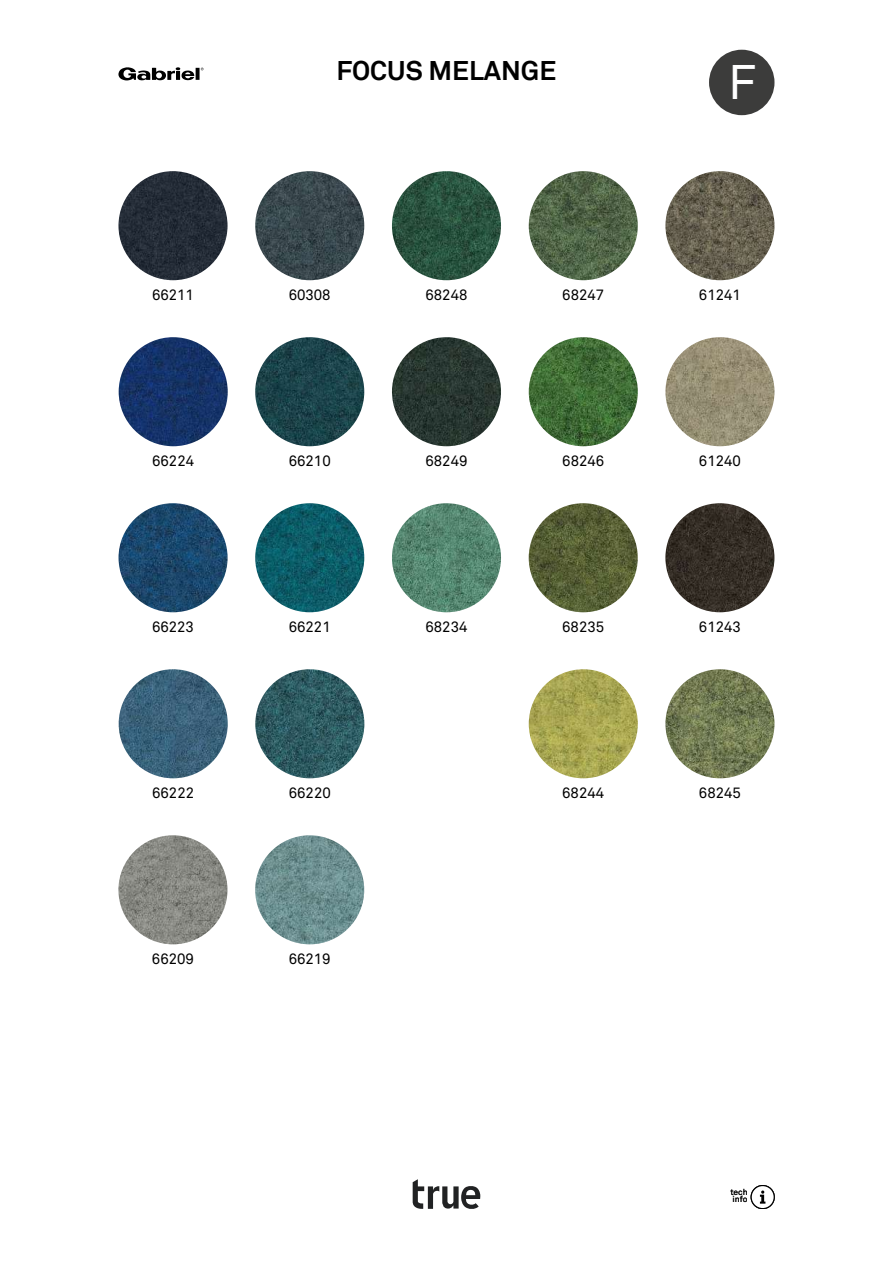
<style>
.page{position:relative;width:893px;height:1263px;background:#fff}
.page>*{position:absolute;margin:0;border:0;box-sizing:border-box;transform-origin:0 0}
.t1{font:48px "Akkurat Pro";color:#fff}
.t2{font:700 27px "Akkurat";color:#000}
.t3{font:15px "Akkurat Pro";color:#000}
.t4{font:8.55px/7.5px "Akkurat Pro";letter-spacing:-.005em;color:#000}
</style>
<div class="page">
<svg style="left:413px;top:1179px;width:67px;height:30px"></svg>
<img style="left:255px;top:835px;width:109px;height:109px;border-radius:55px">
<img style="left:118px;top:835px;width:109px;height:109px;border-radius:55px">
<div style="left:709px;top:50px;width:65px;height:65px;background:#3c3c3b;border-radius:50%"></div>
<svg style="left:118px;top:67px;width:86px;height:14px"></svg>
<img style="left:119px;top:669px;width:109px;height:109px;border-radius:55px">
<img style="left:392px;top:503px;width:109px;height:109px;border-radius:55px">
<img style="left:392px;top:337px;width:109px;height:109px;border-radius:55px">
<img style="left:529px;top:337px;width:109px;height:109px;border-radius:55px">
<img style="left:665px;top:337px;width:109px;height:109px;border-radius:55px">
<img style="left:255px;top:337px;width:109px;height:109px;border-radius:55px">
<img style="left:119px;top:337px;width:109px;height:109px;border-radius:55px">
<img style="left:392px;top:171px;width:109px;height:109px;border-radius:55px">
<img style="left:529px;top:171px;width:109px;height:109px;border-radius:55px">
<img style="left:665px;top:171px;width:109px;height:109px;border-radius:55px">
<img style="left:255px;top:171px;width:109px;height:109px;border-radius:55px">
<img style="left:118px;top:171px;width:110px;height:109px;border-radius:55px">
<img style="left:529px;top:503px;width:109px;height:109px;border-radius:55px">
<img style="left:665px;top:503px;width:109px;height:109px;border-radius:55px">
<img style="left:255px;top:503px;width:109px;height:109px;border-radius:55px">
<img style="left:529px;top:669px;width:109px;height:109px;border-radius:55px">
<img style="left:665px;top:669px;width:109px;height:109px;border-radius:55px">
<img style="left:255px;top:669px;width:109px;height:109px;border-radius:55px">
<img style="left:119px;top:503px;width:109px;height:109px;border-radius:55px">
<svg style="left:750px;top:1185px;width:25px;height:24px"></svg>
<h2 class="t2" style="left:337px;top:54px;width:221px">FOCUS MELANGE</h2>
<h1 class="t1" style="left:728px;top:54px;width:30px">F</h1>
<p class="t3" style="left:152px;top:286px;width:44px">66211</p>
<p class="t3" style="left:289px;top:286px;width:43px">60308</p>
<p class="t3" style="left:425px;top:286px;width:43px">68248</p>
<p class="t3" style="left:562px;top:286px;width:43px">68247</p>
<p class="t3" style="left:699px;top:286px;width:43px">61241</p>
<p class="t3" style="left:152px;top:452px;width:44px">66224</p>
<p class="t3" style="left:289px;top:452px;width:43px">66210</p>
<p class="t3" style="left:425px;top:452px;width:43px">68249</p>
<p class="t3" style="left:562px;top:452px;width:43px">68246</p>
<p class="t3" style="left:699px;top:452px;width:43px">61240</p>
<p class="t3" style="left:152px;top:618px;width:44px">66223</p>
<p class="t3" style="left:152px;top:784px;width:43px">66222</p>
<p class="t3" style="left:289px;top:618px;width:43px">66221</p>
<p class="t3" style="left:562px;top:618px;width:43px">68235</p>
<p class="t3" style="left:699px;top:618px;width:43px">61243</p>
<p class="t3" style="left:425px;top:618px;width:43px">68234</p>
<p class="t3" style="left:289px;top:784px;width:43px">66220</p>
<p class="t3" style="left:562px;top:784px;width:44px">68244</p>
<p class="t3" style="left:699px;top:784px;width:43px">68245</p>
<p class="t3" style="left:152px;top:950px;width:43px">66209</p>
<p class="t3" style="left:289px;top:950px;width:43px">66219</p>
<p class="t4" style="left:730px;top:1188px;width:19px">tech info</p>
</div>
